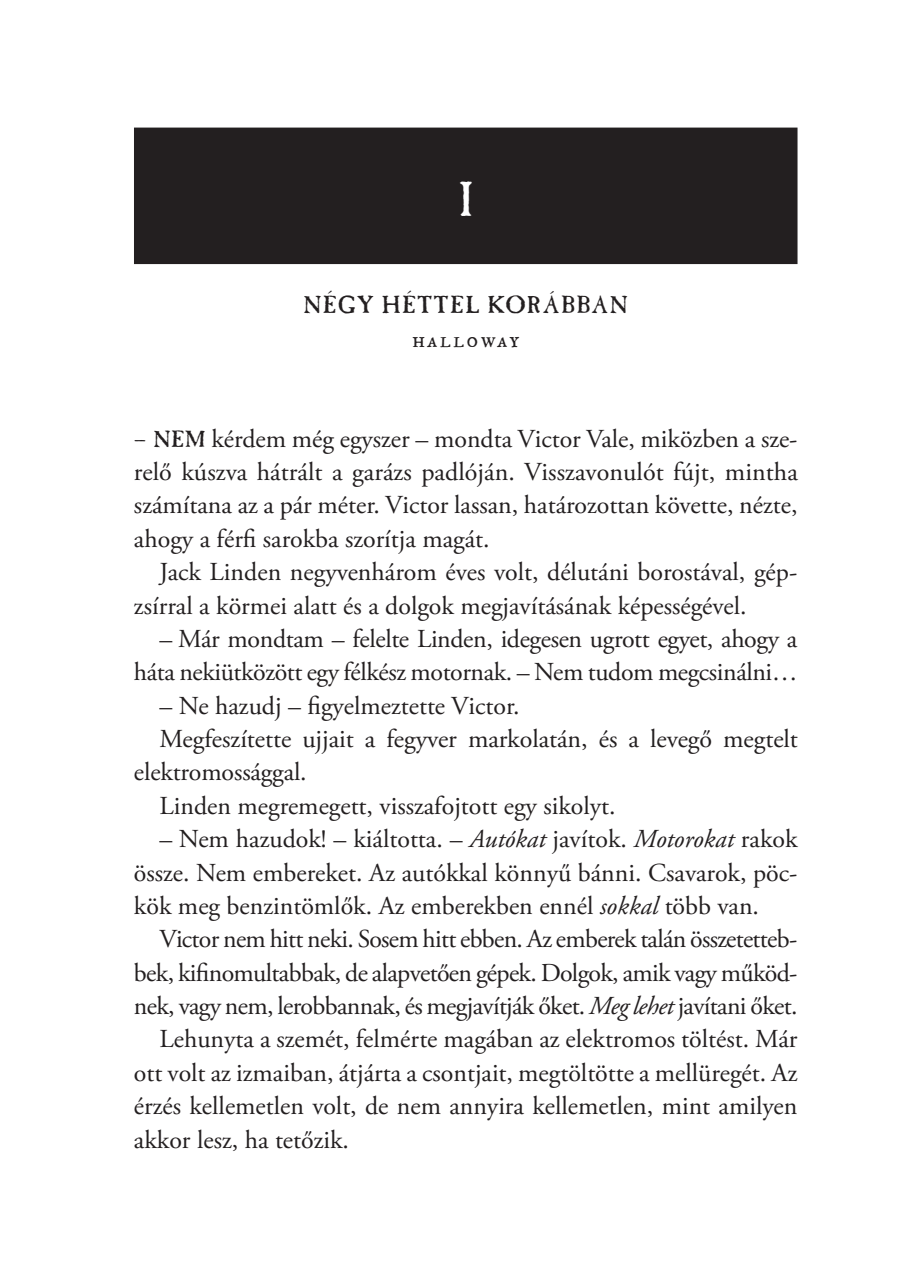
<style>
.page{position:relative;width:906px;height:1263px;background:#fff}
.page>*{position:absolute;margin:0;border:0;box-sizing:border-box;transform-origin:0 0}
.Heading_3{font:49.5px "Casablanca Antique Plain";color:#fff}
.First{font:25.88px/33.3px "Adobe Garamond Pro";color:#231f20;text-align:justify}
.Ido{font:24.75px "Casablanca Antique Plain";letter-spacing:.05em;color:#231f20}
.Hely{font:23.62px "Historical Fell Type Roman SC";letter-spacing:.1em;color:#231f20}
.s1{font-family:"Casablanca Antique Plain";font-size:23.62px}
.s2{font-style:italic}
</style>
<div class="page">
<div style="left:134px;top:128px;width:663px;height:136px;background:#231f20"></div>
<p class="Heading_3" style="left:458px;top:171px;width:16px">I</p>
<p class="Ido" style="left:304px;top:290px;width:326px">NÉGY HÉTTEL KORÁBBAN</p>
<p class="Hely" style="left:412px;top:325px;width:109px">halloway</p>
<p class="First" style="left:134px;top:423px;width:665px"><span class="s1">– NEM</span> kérdem még egyszer – mondta Victor Vale, miközben a sze&shy;relő kúszva hátrált a garázs padlóján. Visszavonulót fújt, mintha számítana az a pár méter. Victor lassan, határozottan követte, nézte, ahogy a férfi sarokba szorítja magát.</p>
<p class="First" style="left:134px;top:556px;width:665px;text-indent:26px">Jack Linden negyvenhárom éves volt, délutáni borostával, gép&shy;zsírral a körmei alatt és a dolgok megjavításának képességével.</p>
<p class="First" style="left:134px;top:623px;width:665px;text-align:right">– Már mondtam – felelte Linden, idegesen ugrott egyet, ahogy a háta nekiütközött egy félkész motornak. – Nem tudom megcsinálni…</p>
<p class="First" style="left:159px;top:690px;width:361px">– Ne hazudj – figyelmeztette Victor.</p>
<p class="First" style="left:134px;top:723px;width:665px;text-indent:26px">Megfeszítette ujjait a fegyver markolatán, és a levegő megtelt elektromossággal.</p>
<p class="First" style="left:159px;top:790px;width:457px">Linden megremegett, visszafojtott egy sikolyt.</p>
<p class="First" style="left:134px;top:823px;width:665px;text-indent:26px">– Nem hazudok! – kiáltotta. – <span class="s2">Autókat</span> javítok. <span class="s2">Motorokat</span> rakok össze. Nem embereket. Az autókkal könnyű bánni. Csavarok, pöc&shy;kök meg benzintömlők. Az emberekben ennél <span class="s2">sokkal</span> több van.</p>
<p class="First" style="left:134px;top:923px;width:665px;text-indent:26px">Victor nem hitt neki. Sosem hitt ebben. Az emberek talán összetetteb&shy;bek, kifinomultabbak, de alapvetően gépek. Dolgok, amik vagy működ&shy;nek, vagy nem, lerobbannak, és megjavítják őket. <span class="s2">Meg lehet</span> javítani őket.</p>
<p class="First" style="left:134px;top:1023px;width:665px;text-indent:26px">Lehunyta a szemét, felmérte magában az elektromos töltést. Már ott volt az izmaiban, átjárta a csontjait, megtöltötte a mellüregét. Az érzés kellemetlen volt, de nem annyira kellemetlen, mint amilyen akkor lesz, ha tetőzik.</p>
</div>
